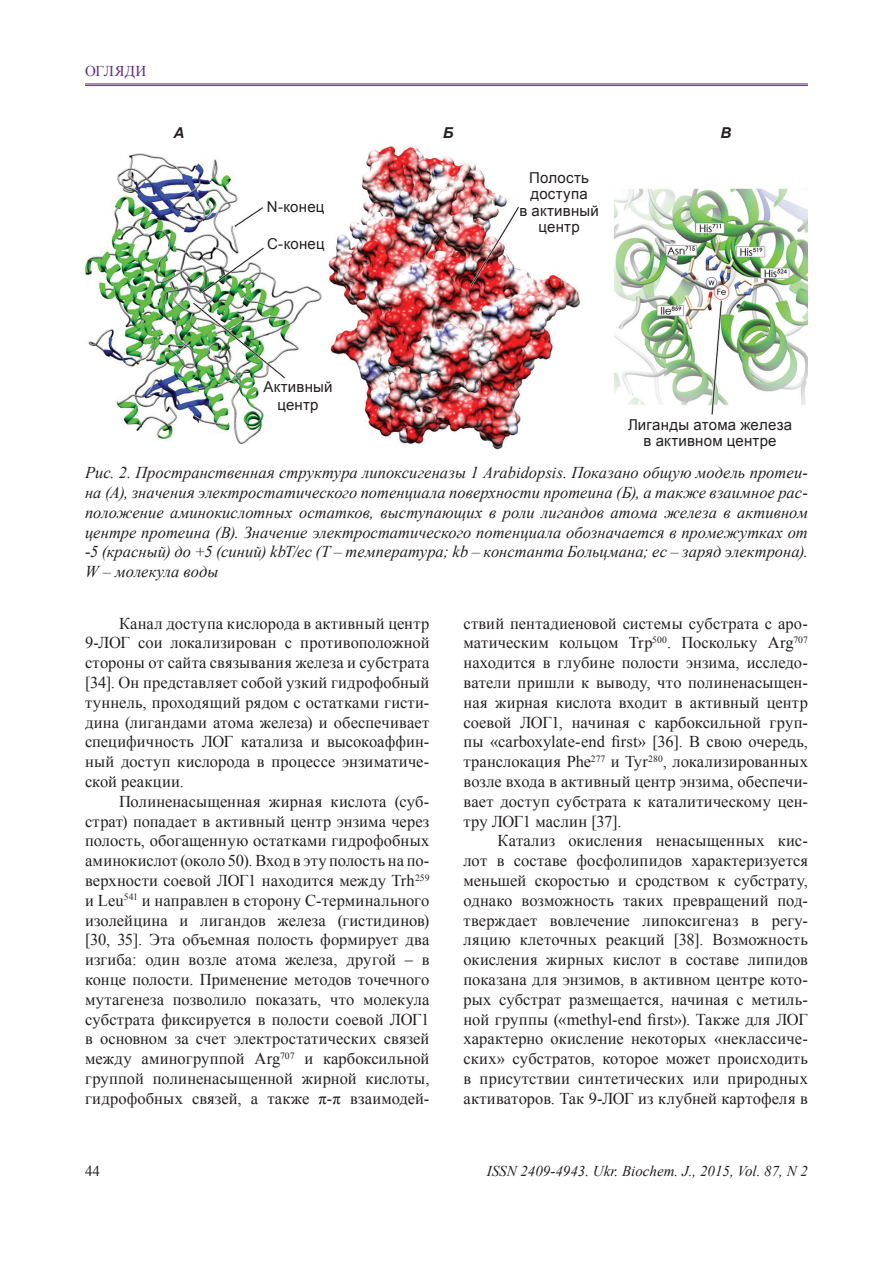
<style>
.page{position:relative;width:893px;height:1263px;background:#fff}
.page>*{position:absolute;margin:0;border:0;box-sizing:border-box;transform-origin:0 0}
.t1{font:16.5px/19.8px "Times New Roman";letter-spacing:.005em;color:#231f20;text-align:justify}
.t2{font:italic 16.5px/19.8px "Times New Roman";letter-spacing:.005em;color:#231f20;text-align:justify}
.t3{font:15px/16.5px "Arial";letter-spacing:.015em;color:#231f20;text-align:center}
.t4{font:italic 15px "Times New Roman";color:#231f20}
.t5{font:15px "Times New Roman";color:#5d2e86}
.t6{font:italic 700 15px "Arial";color:#231f20}
.t7{font:15px "Times New Roman";color:#231f20}
</style>
<div class="page">
<hr style="left:85px;top:84px;width:723px;height:1px;background:#5d2e86">
<hr style="left:85px;top:85px;width:723px;height:1px;background:#5d2e86">
<img style="left:85px;top:143px;width:723px;height:307px">
<div style="left:626px;top:416px;width:182px;height:35px;background:#fff"></div>
<div style="left:520px;top:170px;width:81px;height:68px;background:#fff"></div>
<div style="left:266px;top:200px;width:64px;height:19px;background:#fff"></div>
<div style="left:266px;top:235px;width:60px;height:21px;background:#fff"></div>
<div style="left:264px;top:380px;width:70px;height:32px;background:#fff"></div>
<p class="t5" style="left:85px;top:61px;width:11px">огл</p>
<p class="t5" style="left:114px;top:61px;width:22px">яди</p>
<p class="t6" style="left:173px;top:123px;width:12px">а</p>
<p class="t6" style="left:443px;top:123px;width:12px">б</p>
<p class="t6" style="left:720px;top:123px;width:12px">в</p>
<p class="t3" style="left:267px;top:199px;width:59px">n-конец</p>
<p class="t3" style="left:267px;top:235px;width:59px">C-конец</p>
<p class="t3" style="left:519px;top:170px;width:81px">Полость доступа<br>в активный центр</p>
<p class="t3" style="left:263px;top:378px;width:71px;line-height:18px">Активный центр</p>
<p class="t3" style="left:628px;top:416px;width:166px">Лиганды атома железа в активном центре</p>
<p class="t2" style="left:85px;top:462px;width:724px">Рис. 2. Пространственная структура липоксигеназы 1 Arabidopsis. Показано общую модель протеи&shy;на (А), значения электростатического потенциала поверхности протеина (Б), а также взаимное рас&shy;положение аминокислотных остатков, выступающих в роли лигандов атома железа в активном центре протеина (В). Значение электростатического потенциала обозначается в промежутках от -5 (красный) до +5 (синий) kbT/ec (T – температура; kb – константа Больцмана; ec – заряд электрона).<br>W – молекула воды</p>
<p class="t1" style="left:85px;top:613px;width:346px;text-indent:34px">Канал доступа кислорода в активный центр 9-ЛОГ сои локализирован с противоположной стороны от сайта связывания железа и субстрата [34]. Он представляет собой узкий гидрофобный туннель, проходящий рядом с остатками гисти&shy;дина (лигандами атома железа) и обеспечивает специфичность ЛОГ катализа и высокоаффин&shy;ный доступ кислорода в процессе энзиматиче&shy;ской реакции.</p>
<p class="t1" style="left:85px;top:791px;width:346px;text-indent:34px">Полиненасыщенная жирная кислота (суб&shy;страт) попадает в активный центр энзима через полость, обогащеннyю остатками гидрофобных аминокислот (около 50). Вход в эту полость на по&shy;верхности соевой ЛОГ1 находится между Trh<sup>259 </sup>и Leu<sup>541</sup> и направлен в сторону С-терминального изолейцина и лигандов железа (гистидинов) [30, 35]. Эта объемная полость формирует два изгиба: один возле атома железа, другой – в конце полости. Применение методов точечного мутагенеза позволило показать, что молекула субстрата фиксируется в полости соевой ЛОГ1 в основном за счет электростатических связей между аминогруппой Arg<sup>707</sup> и карбоксильной группой полиненасыщенной жирной кислоты, гидрофобных связей, а также π-π взаимодей-</p>
<p class="t1" style="left:463px;top:613px;width:346px">ствий пентадиеновой системы субстрата с аро&shy;матическим кольцом Trp<sup>500</sup>. Поскольку Arg<sup>707 </sup>находится в глубине полости энзима, исследо&shy;ватели пришли к выводу, что полиненасыщен&shy;ная жирная кислота входит в активный центр соевой ЛОГ1, начиная с карбоксильной груп&shy;пы «carboxylate-end first» [36]. В свою очередь, транслокация Phe<sup>277</sup> и Tyr<sup>280</sup>, локализированных возле входа в активный центр энзима, обеспечи&shy;вает доступ субстрата к каталитическому цен&shy;тру ЛОГ1 маслин [37].</p>
<p class="t1" style="left:463px;top:831px;width:346px;text-indent:34px">Катализ окисления ненасыщенных кис&shy;лот в составе фосфолипидов характеризуется меньшей скоростью и сродством к субстрату, однако возможность таких превращений под&shy;тверждает вовлечение липоксигеназ в регу&shy;ляцию клеточных реакций [38]. Возможность окисления жирных кислот в составе липидов показана для энзимов, в активном центре кото&shy;рых субстрат размещается, начиная с метиль&shy;ной группы («methyl-end first»). Также для ЛОГ характерно окисление некоторых «неклассиче&shy;ских» субстратов, которое может происходить в присутствии синтетических или природных активаторов. Так 9-ЛОГ из клубней картофеля в</p>
<p class="t7" style="left:85px;top:1160px;width:16px">44</p>
<p class="t4" style="left:487px;top:1160px;width:323px">ISSN 2409-4943. Ukr. Biochem. J., 2015, Vol. 87, N 2</p>
</div>
